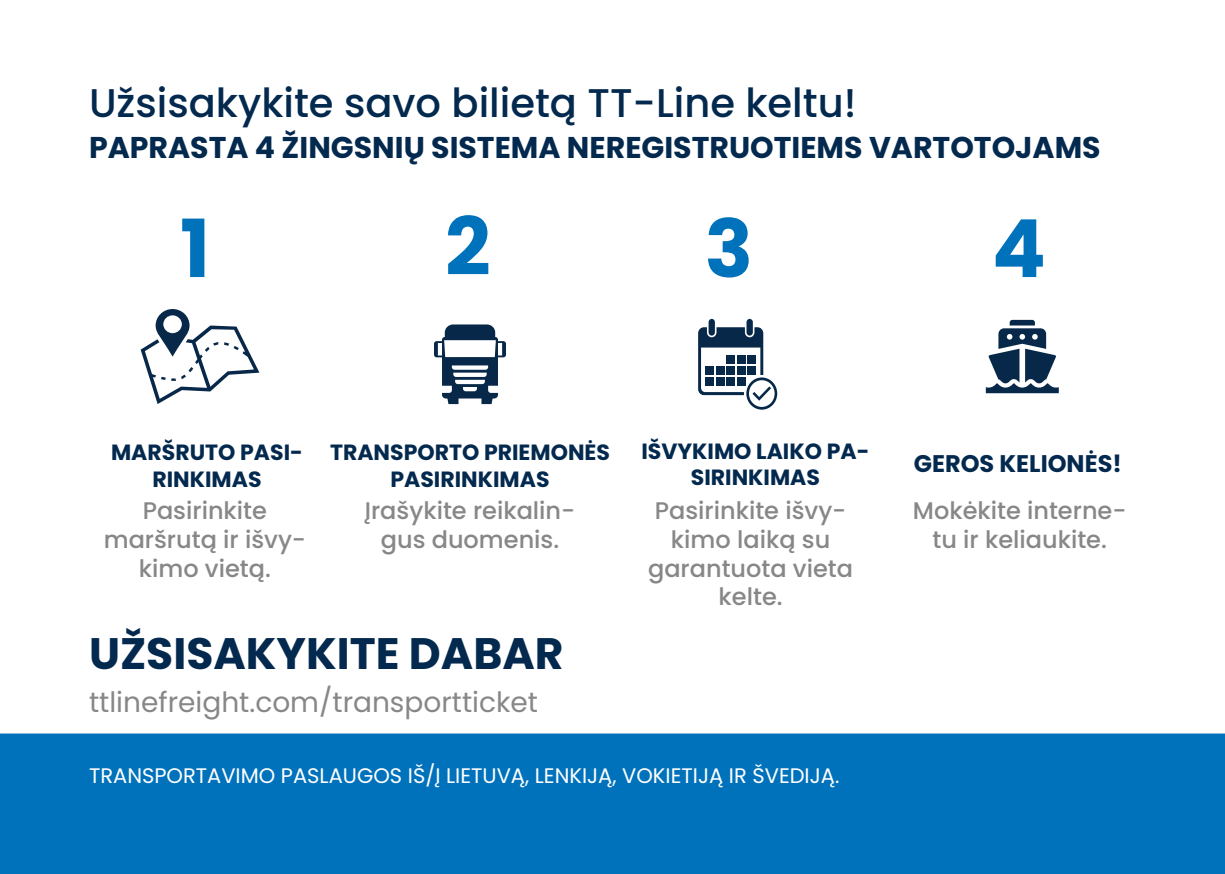
<style>
.page{position:relative;width:1225px;height:874px;background:#fff}
.page>*{position:absolute;margin:0;border:0;box-sizing:border-box;transform-origin:0 0}
.t1{font:700 80px "Poppins";color:#0072bc}
.t2{font:700 44px "Poppins";color:#03294e}
.t3{font:500 40px "Poppins";color:#03294e}
.t4{font:700 30px "Poppins";color:#03294e}
.t5{font:28px "Poppins";color:#868786}
.t6{font:500 24px/28.8px "Poppins";color:#868786;text-align:center}
.t7{font:700 24px "Poppins";color:#03294e}
.t8{font:700 22px/26.4px "Poppins";color:#03294e;text-align:center}
.t9{font:21px "Poppins";color:#fff}
</style>
<div class="page">
<div style="left:1px;top:734px;width:1223px;height:138px;background:#0072bc"></div>
<div style="left:0;top:733px;width:1225px;height:140px;border:2px solid #0072bc"></div>
<svg style="left:141px;top:309px;width:118px;height:95px"></svg>
<svg style="left:434px;top:324px;width:72px;height:80px"></svg>
<div style="left:746px;top:319px;width:7px;height:16px;background:#082849;border-radius:3px"></div>
<div style="left:708px;top:319px;width:7px;height:16px;background:#082849;border-radius:3px"></div>
<svg style="left:698px;top:327px;width:79px;height:82px"></svg>
<svg style="left:985px;top:320px;width:73px;height:73px"></svg>
<h3 class="t3" style="left:89px;top:80px;width:769px">Užsisakykite savo bilietą TT-Line keltu!</h3>
<p class="t4" style="left:89px;top:130px;width:1013px">PAPRASTA 4 ŽINGSNIŲ SISTEMA NEREGISTRUOTIEMS VARTOTOJAMS</p>
<h1 class="t1" style="left:180px;top:202px;width:32px">1</h1>
<h1 class="t1" style="left:445px;top:200px;width:47px">2</h1>
<h1 class="t1" style="left:704px;top:202px;width:50px">3</h1>
<h1 class="t1" style="left:991px;top:202px;width:56px">4</h1>
<p class="t8" style="left:111px;top:439px;width:193px">MARŠRUTO PASI-<br>RINKIMAS</p>
<p class="t8" style="left:330px;top:439px;width:281px">TRANSPORTO PRIEMONĖS<br>PASIRINKIMAS</p>
<p class="t8" style="left:641px;top:438px;width:230px">IŠVYKIMO LAIKO PA-<br>SIRINKIMAS</p>
<p class="t7" style="left:914px;top:449px;width:209px">GEROS KELIONĖS!</p>
<p class="t6" style="left:104px;top:496px;width:204px">Pasirinkite maršrutą ir išvy&shy;kimo vietą.</p>
<p class="t6" style="left:365px;top:496px;width:212px">Įrašykite reikalin&shy;gus duomenis.</p>
<p class="t6" style="left:648px;top:496px;width:207px">Pasirinkite išvy&shy;kimo laiką su garantuota vieta kelte.</p>
<p class="t6" style="left:913px;top:496px;width:215px">Mokėkite interne&shy;tu ir keliaukite.</p>
<h2 class="t2" style="left:89px;top:627px;width:476px">UŽSISAKYKITE DABAR</h2>
<p class="t5" style="left:89px;top:685px;width:450px">ttlinefreight.com/transportticket</p>
<p class="t9" style="left:89px;top:763px;width:752px">TRANSPORTAVIMO PASLAUGOS IŠ/Į LIETUVĄ, LENKIJĄ, VOKIETIJĄ IR ŠVEDIJĄ.</p>
</div>
